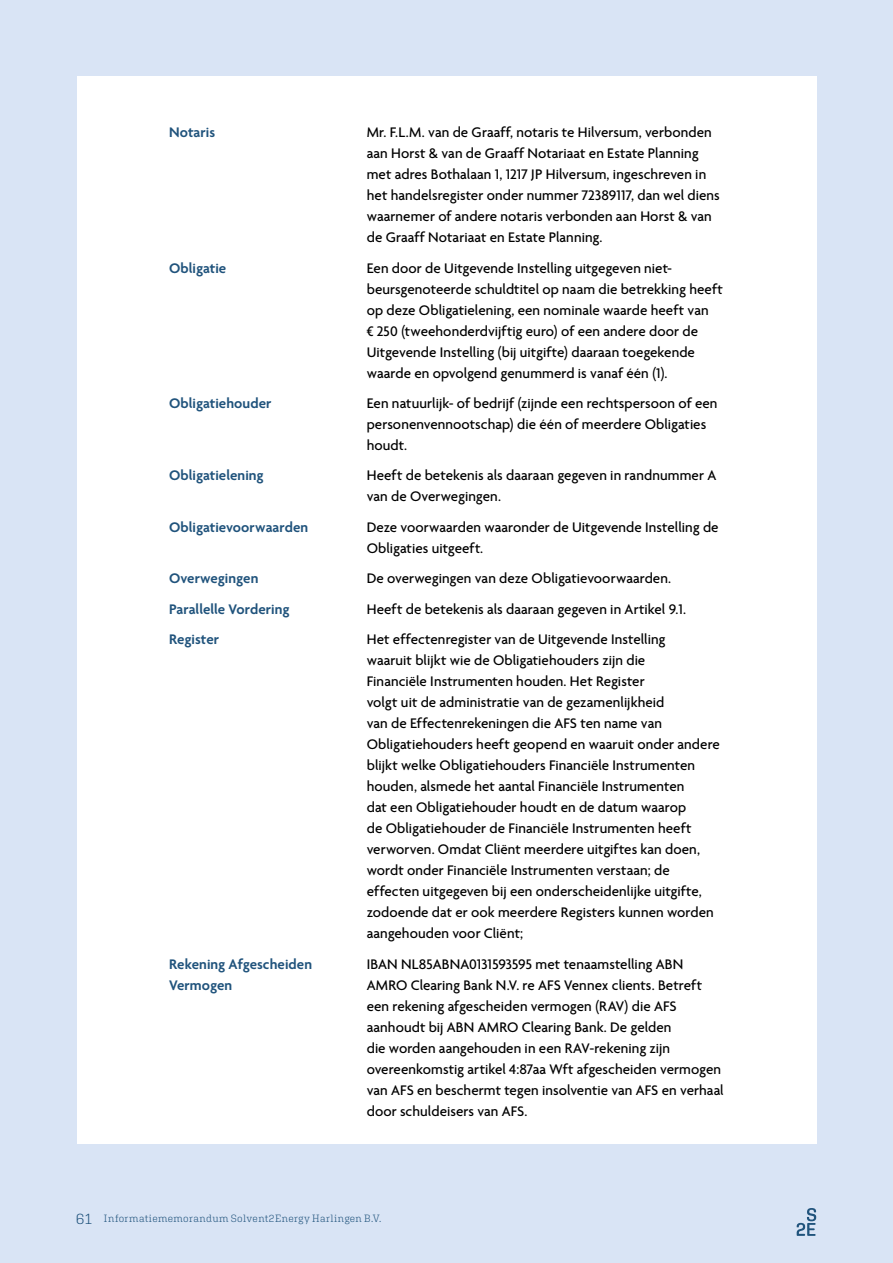
<style>
.page{position:relative;width:893px;height:1263px;background:#d9e4f5}
.page>*{position:absolute;margin:0;border:0;box-sizing:border-box;transform-origin:0 0}
.Bijlage_-_defenities{font:500 15px/21px "Agenda One";letter-spacing:.005em;color:#000}
.Bijlage_-_defenities-2{font:600 15px/21px "Agenda One";letter-spacing:.005em;color:#20537c}
.t1{font:300 10.5px "Aglet Slab";letter-spacing:.03em;color:#20537c}
.s1{font-size:15px}
</style>
<div class="page">
<div style="left:77px;top:77px;width:739px;height:1067px;background:#fff"></div>
<svg style="left:797px;top:1208px;width:19px;height:28px"></svg>
<p class="Bijlage_-_defenities-2" style="left:169px;top:122px;width:48px">Notaris</p>
<p class="Bijlage_-_defenities" style="left:367px;top:122px;width:355px">Mr. F.L.M. van de Graaff, notaris te Hilversum, verbonden aan Horst &amp; van de Graaff Notariaat en Estate Planning met adres Bothalaan 1, 1217 JP Hilversum, ingeschreven in het handelsregister onder nummer 72389117, dan wel diens waarnemer of andere notaris verbonden aan Horst &amp; van de Graaff Notariaat en Estate Planning.</p>
<p class="Bijlage_-_defenities-2" style="left:169px;top:257px;width:59px">Obligatie</p>
<p class="Bijlage_-_defenities" style="left:367px;top:257px;width:358px">Een door de Uitgevende Instelling uitgegeven niet&shy;beursgenoteerde schuldtitel op naam die betrekking heeft op deze Obligatielening, een nominale waarde heeft van<br>€ 250 (tweehonderdvijftig euro) of een andere door de Uitgevende Instelling (bij uitgifte) daaraan toegekende waarde en opvolgend genummerd is vanaf één (1).</p>
<p class="Bijlage_-_defenities-2" style="left:169px;top:393px;width:104px">Obligatiehouder</p>
<p class="Bijlage_-_defenities" style="left:367px;top:393px;width:352px">Een natuurlijk- of bedrijf (zijnde een rechtspersoon of een personenvennootschap) die één of meerdere Obligaties houdt.</p>
<p class="Bijlage_-_defenities-2" style="left:169px;top:465px;width:96px">Obligatielening</p>
<p class="Bijlage_-_defenities" style="left:367px;top:465px;width:351px">Heeft de betekenis als daaraan gegeven in randnummer A van de Overwegingen.</p>
<p class="Bijlage_-_defenities-2" style="left:169px;top:517px;width:141px">Obligatievoorwaarden</p>
<p class="Bijlage_-_defenities" style="left:367px;top:517px;width:353px">Deze voorwaarden waaronder de Uitgevende Instelling de<br>Obligaties uitgeeft.</p>
<p class="Bijlage_-_defenities-2" style="left:169px;top:568px;width:91px">Overwegingen</p>
<p class="Bijlage_-_defenities" style="left:367px;top:568px;width:306px">De overwegingen van deze Obligatievoorwaarden.</p>
<p class="Bijlage_-_defenities-2" style="left:169px;top:599px;width:122px">Parallelle Vordering</p>
<p class="Bijlage_-_defenities" style="left:367px;top:599px;width:321px">Heeft de betekenis als daaraan gegeven in Artikel 9.1.</p>
<p class="Bijlage_-_defenities-2" style="left:169px;top:629px;width:52px">Register</p>
<p class="Bijlage_-_defenities" style="left:367px;top:629px;width:355px">Het effectenregister van de Uitgevende Instelling<br>waaruit blijkt wie de Obligatiehouders zijn die<br>Financiële Instrumenten houden. Het Register<br>volgt uit de administratie van de gezamenlijkheid<br>van de Effectenrekeningen die AFS ten name van Obligatiehouders heeft geopend en waaruit onder andere blijkt welke Obligatiehouders Financiële Instrumenten houden, alsmede het aantal Financiële Instrumenten<br>dat een Obligatiehouder houdt en de datum waarop<br>de Obligatiehouder de Financiële Instrumenten heeft verworven. Omdat Cliënt meerdere uitgiftes kan doen, wordt onder Financiële Instrumenten verstaan; de effecten uitgegeven bij een onderscheidenlijke uitgifte, zodoende dat er ook meerdere Registers kunnen worden aangehouden voor Cliënt;</p>
<p class="Bijlage_-_defenities-2" style="left:169px;top:953px;width:145px">Rekening Afgescheiden<br>Vermogen</p>
<p class="Bijlage_-_defenities" style="left:367px;top:953px;width:358px">IBAN NL85ABNA0131593595 met tenaamstelling ABN AMRO Clearing Bank N.V. re AFS Vennex clients. Betreft een rekening afgescheiden vermogen (RAV) die AFS aanhoudt bij ABN AMRO Clearing Bank. De gelden<br>die worden aangehouden in een RAV-rekening zijn overeenkomstig artikel 4:87aa Wft afgescheiden vermogen van AFS en beschermt tegen insolventie van AFS en verhaal door schuldeisers van AFS.</p>
<p class="t1" style="left:76px;top:1212px;width:307px"><span class="s1">61</span> Informatiememorandum Solvent2Energy Harlingen B.V.</p>
</div>
